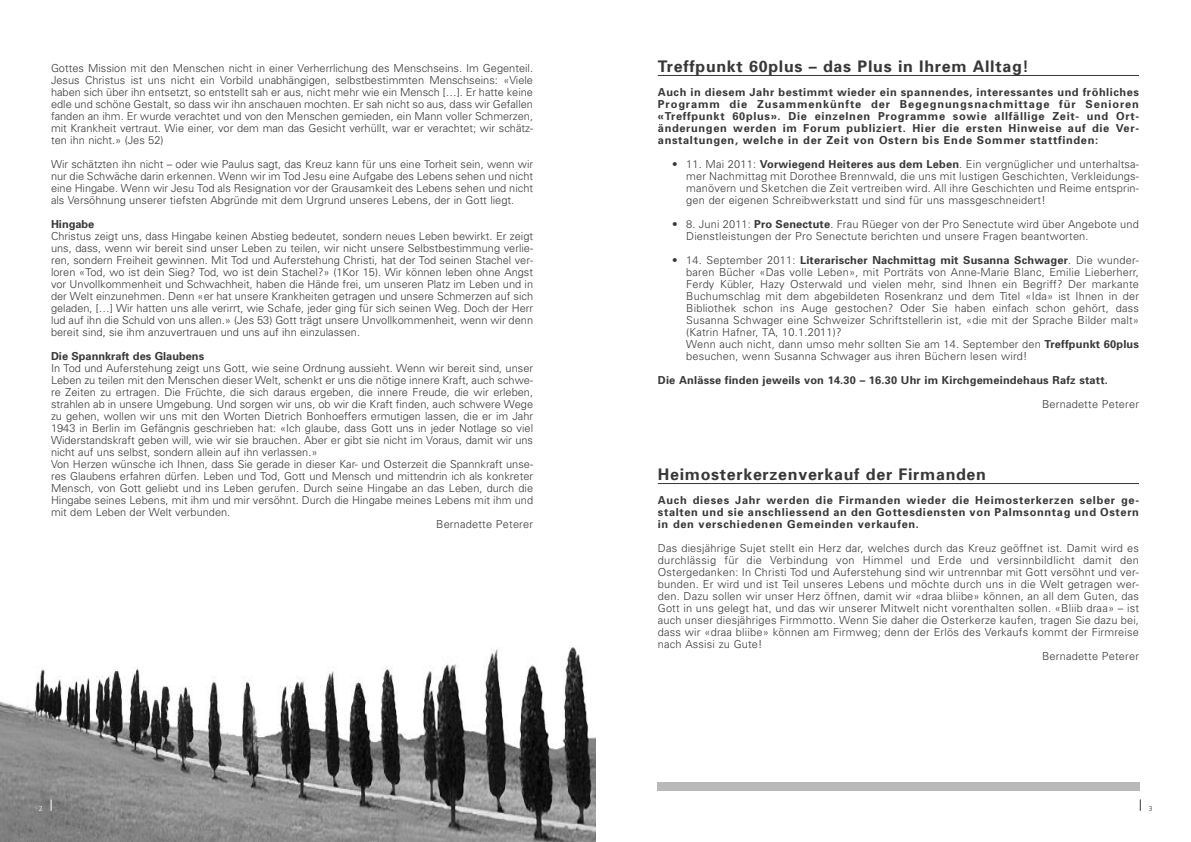
<style>
.page{position:relative;width:1191px;height:842px;background:#fff}
.page>*{position:absolute;margin:0;border:0;box-sizing:border-box;transform-origin:0 0}
.t1{font:700 16px "Univers";letter-spacing:.045em;color:#393839}
.t2{font:300 11px/12px "Univers";letter-spacing:.015em;color:#393839;text-align:justify}
.t3{font:700 11px/12px "Univers";letter-spacing:.06em;color:#393839;text-align:justify}
.t4{font:700 11px "Univers";letter-spacing:.015em;color:#393839}
.t5{font:700 11px "Univers";color:#393839}
.t6{font:300 7px "Frutiger";color:#fff}
.t7{font:300 7px "Frutiger";color:#393839}
.s1{font-weight:700}
</style>
<div class="page">
<img style="left:0;top:647px;width:595px;height:195px">
<svg style="left:1140px;top:799px;width:1px;height:12px"></svg>
<svg style="left:51px;top:799px;width:1px;height:12px"></svg>
<hr style="left:658px;top:75px;width:481px;height:1px;background:#393839">
<hr style="left:658px;top:483px;width:481px;height:1px;background:#393839">
<div style="left:658px;top:782px;width:482px;height:8px;background:#bab9ba"></div>
<p class="t2" style="left:51px;top:63px;width:483px">Gottes Mission mit den Menschen nicht in einer Verherrlichung des Menschseins. Im Gegenteil.<br>Jesus Christus ist uns nicht ein Vorbild unabhängigen, selbstbestimmten Menschseins: «Viele haben sich über ihn entsetzt, so entstellt sah er aus, nicht mehr wie ein Mensch […]. Er hatte keine edle und schöne Gestalt, so dass wir ihn anschauen mochten. Er sah nicht so aus, dass wir Gefallen fanden an ihm. Er wurde verachtet und von den Menschen gemieden, ein Mann voller Schmerzen, mit Krankheit vertraut. Wie einer, vor dem man das Gesicht verhüllt, war er verachtet; wir schätz&shy;ten ihn nicht.» (Jes 52)</p>
<p class="t2" style="left:51px;top:159px;width:483px">Wir schätzten ihn nicht – oder wie Paulus sagt, das Kreuz kann für uns eine Torheit sein, wenn wir nur die Schwäche darin erkennen. Wenn wir im Tod Jesu eine Aufgabe des Lebens sehen und nicht eine Hingabe. Wenn wir Jesu Tod als Resignation vor der Grausamkeit des Lebens sehen und nicht als Versöhnung unserer tiefsten Abgründe mit dem Urgrund unseres Lebens, der in Gott liegt.</p>
<p class="t5" style="left:51px;top:220px;width:45px">Hingabe</p>
<p class="t2" style="left:51px;top:231px;width:483px">Christus zeigt uns, dass Hingabe keinen Abstieg bedeutet, sondern neues Leben bewirkt. Er zeigt uns, dass, wenn wir bereit sind unser Leben zu teilen, wir nicht unsere Selbstbestimmung verlie&shy;ren, sondern Freiheit gewinnen. Mit Tod und Auferstehung Christi, hat der Tod seinen Stachel ver&shy;loren «Tod, wo ist dein Sieg? Tod, wo ist dein Stachel?» (1Kor 15). Wir können leben ohne Angst vor Unvollkommenheit und Schwachheit, haben die Hände frei, um unseren Platz im Leben und in der Welt einzunehmen. Denn «er hat unsere Krankheiten getragen und unsere Schmerzen auf sich geladen, […] Wir hatten uns alle verirrt, wie Schafe, jeder ging für sich seinen Weg. Doch der Herr lud auf ihn die Schuld von uns allen.» (Jes 53) Gott trägt unsere Unvollkommenheit, wenn wir denn bereit sind, sie ihm anzuvertrauen und uns auf ihn einzulassen.</p>
<p class="t5" style="left:51px;top:352px;width:155px">Die Spannkraft des Glaubens</p>
<p class="t2" style="left:51px;top:363px;width:483px">In Tod und Auferstehung zeigt uns Gott, wie seine Ordnung aussieht. Wenn wir bereit sind, unser</p>
<p class="t2" style="left:51px;top:375px;width:483px">Leben zu teilen mit den Menschen dieser Welt, schenkt er uns die nötige innere Kraft, auch schwe-</p>
<p class="t2" style="left:51px;top:387px;width:483px">re Zeiten zu ertragen. Die Früchte, die sich daraus ergeben, die innere Freude, die wir erleben,</p>
<p class="t2" style="left:51px;top:399px;width:483px">strahlen ab in unsere Umgebung. Und sorgen wir uns, ob wir die Kraft finden, auch schwere Wege</p>
<p class="t2" style="left:51px;top:411px;width:483px">zu gehen, wollen wir uns mit den Worten Dietrich Bonhoeffers ermutigen lassen, die er im Jahr</p>
<p class="t2" style="left:51px;top:423px;width:483px">1943 in Berlin im Gefängnis geschrieben hat: «Ich glaube, dass Gott uns in jeder Notlage so viel</p>
<p class="t2" style="left:51px;top:435px;width:483px">Widerstandskraft geben will, wie wir sie brauchen. Aber er gibt sie nicht im Voraus, damit wir uns</p>
<p class="t2" style="left:51px;top:447px;width:268px">nicht auf uns selbst, sondern allein auf ihn verlassen.»</p>
<p class="t2" style="left:51px;top:459px;width:483px">Von Herzen wünsche ich Ihnen, dass Sie gerade in dieser Kar- und Osterzeit die Spannkraft unse-</p>
<p class="t2" style="left:51px;top:471px;width:483px">res Glaubens erfahren dürfen. Leben und Tod, Gott und Mensch und mittendrin ich als konkreter</p>
<p class="t2" style="left:51px;top:483px;width:483px">Mensch, von Gott geliebt und ins Leben gerufen. Durch seine Hingabe an das Leben, durch die</p>
<p class="t2" style="left:51px;top:495px;width:483px">Hingabe seines Lebens, mit ihm und mir versöhnt. Durch die Hingabe meines Lebens mit ihm und</p>
<p class="t2" style="left:51px;top:507px;width:181px">mit dem Leben der Welt verbunden.</p>
<p class="t2" style="left:436px;top:519px;width:98px">Bernadette Peterer</p>
<h1 class="t1" style="left:658px;top:60px;width:372px">Treffpunkt 60plus – das Plus in Ihrem Alltag!</h1>
<p class="t3" style="left:658px;top:87px;width:482px">Auch in diesem Jahr bestimmt wieder ein spannendes, interessantes und fröhliches Programm die Zusammenkünfte der Begegnungsnachmittage für Senioren «Treffpunkt 60plus». Die einzelnen Programme sowie allfällige Zeit- und Ort&shy;änderungen werden im Forum publiziert. Hier die ersten Hinweise auf die Ver&shy;anstaltungen, welche in der Zeit von Ostern bis Ende Sommer stattfinden:</p>
<p class="t2" style="left:686px;top:159px;width:454px;text-indent:-14px">• 11. Mai 2011: <span class="s1">Vorwiegend Heiteres aus dem Leben</span>. Ein vergnüglicher und unterhaltsa&shy;mer Nachmittag mit Dorothee Brennwald, die uns mit lustigen Geschichten, Verkleidungs&shy;manövern und Sketchen die Zeit vertreiben wird. All ihre Geschichten und Reime entsprin&shy;gen der eigenen Schreibwerkstatt und sind für uns massgeschneidert!</p>
<p class="t2" style="left:686px;top:219px;width:454px;text-indent:-14px">• 8. Juni 2011: <span class="s1">Pro Senectute</span>. Frau Rüeger von der Pro Senectute wird über Angebote und<br>Dienstleistungen der Pro Senectute berichten und unsere Fragen beantworten.</p>
<p class="t2" style="left:686px;top:255px;width:454px;text-align:left;text-indent:-14px">• 14. September 2011: <span class="s1">Literarischer Nachmittag mit Susanna Schwager</span>. Die wunder&shy;baren Bücher «Das volle Leben», mit Porträts von Anne-Marie Blanc, Emilie Lieberherr, Ferdy Kübler, Hazy Osterwald und vielen mehr, sind Ihnen ein Begriff? Der markante Buchumschlag mit dem abgebildeten Rosenkranz und dem Titel «Ida» ist Ihnen in der Bibliothek schon ins Auge gestochen? Oder Sie haben einfach schon gehört, dass Susanna Schwager eine Schweizer Schriftstellerin ist, «die mit der Sprache Bilder malt» (Katrin Hafner, TA, 10.1.2011)?<br>Wenn auch nicht, dann umso mehr sollten Sie am 14. September den <span class="s1">Treffpunkt 60plus </span>besuchen, wenn Susanna Schwager aus ihren Büchern lesen wird!</p>
<p class="t4" style="left:658px;top:376px;width:451px">Die Anlässe finden jeweils von 14.30 – 16.30 Uhr im Kirchgemeindehaus Rafz statt.</p>
<p class="t2" style="left:1042px;top:399px;width:98px">Bernadette Peterer</p>
<h1 class="t1" style="left:658px;top:468px;width:330px">Heimosterkerzenverkauf der Firmanden</h1>
<p class="t3" style="left:658px;top:495px;width:482px">Auch dieses Jahr werden die Firmanden wieder die Heimosterkerzen selber ge&shy;stalten und sie anschliessend an den Gottesdiensten von Palmsonntag und Ostern in den verschiedenen Gemeinden verkaufen.</p>
<p class="t2" style="left:658px;top:543px;width:482px">Das diesjährige Sujet stellt ein Herz dar, welches durch das Kreuz geöffnet ist. Damit wird es</p>
<p class="t2" style="left:658px;top:555px;width:482px">durchlässig für die Verbindung von Himmel und Erde und versinnbildlicht damit den</p>
<p class="t2" style="left:658px;top:567px;width:482px">Ostergedanken: In Christi Tod und Auferstehung sind wir untrennbar mit Gott versöhnt und ver-</p>
<p class="t2" style="left:658px;top:579px;width:482px">bunden. Er wird und ist Teil unseres Lebens und möchte durch uns in die Welt getragen wer-</p>
<p class="t2" style="left:658px;top:591px;width:482px">den. Dazu sollen wir unser Herz öffnen, damit wir «draa bliibe» können, an all dem Guten, das</p>
<p class="t2" style="left:658px;top:603px;width:482px">Gott in uns gelegt hat, und das wir unserer Mitwelt nicht vorenthalten sollen. «Bliib draa» – ist</p>
<p class="t2" style="left:658px;top:615px;width:482px">auch unser diesjähriges Firmmotto. Wenn Sie daher die Osterkerze kaufen, tragen Sie dazu bei,</p>
<p class="t2" style="left:658px;top:627px;width:482px">dass wir «draa bliibe» können am Firmweg; denn der Erlös des Verkaufs kommt der Firmreise</p>
<p class="t2" style="left:658px;top:639px;width:106px">nach Assisi zu Gute!</p>
<p class="t2" style="left:1042px;top:651px;width:98px">Bernadette Peterer</p>
<p class="t6" style="left:39px;top:805px;width:5px">2</p>
<p class="t7" style="left:1149px;top:805px;width:5px">3</p>
</div>
